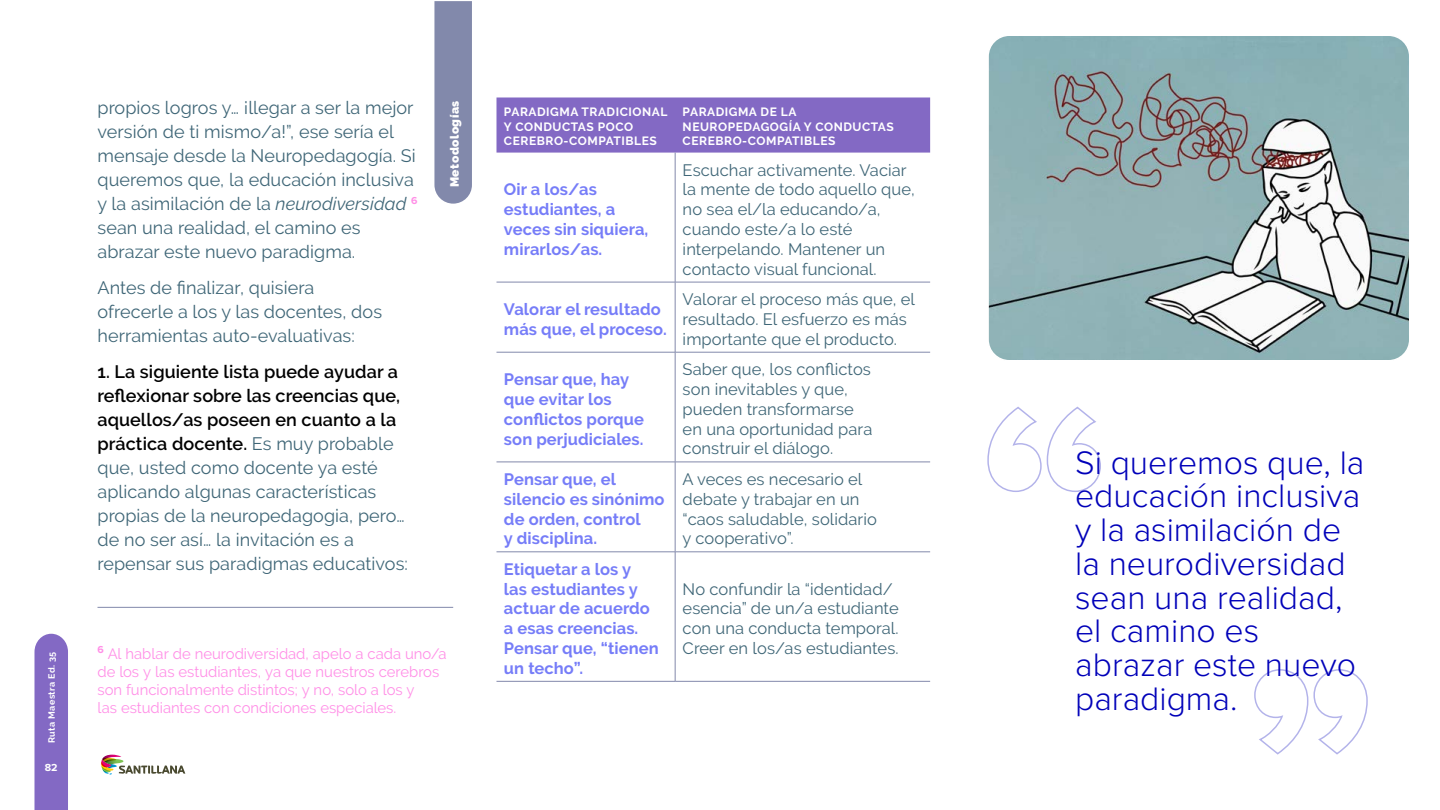
<style>
.page{position:relative;width:1440px;height:810px;background:#fff}
.page>*{position:absolute;margin:0;border:0;box-sizing:border-box;transform-origin:0 0}
.t1{font:300 33.75px/33.8px "Proxima Nova";color:#0100b9}
.t2{font:18px/24px "Raleway";letter-spacing:.005em;color:#3f6677}
.t3{font:16.5px/19.8px "Raleway";letter-spacing:.005em;color:#3f6677}
.t4{font:700 16.5px/19.8px "Raleway";letter-spacing:.005em;color:#767df8}
.t5{font:15px/18px "Raleway";color:#ff8fe7}
.t6{font:700 12px/14.4px "Raleway";letter-spacing:.045em;color:#fff}
.t7{font:900 12px "Raleway";letter-spacing:.04em;color:#fff}
.t8{font:700 10.65px "Proxima Nova";color:#fff}
.t9{font:700 10.5px "Proxima Nova";color:#ff8fe7}
.t10{font:700 9px "Raleway";letter-spacing:.04em;color:#fff}
.s1{font-style:italic}
.s2{font-weight:600;color:#000}
</style>
<div class="page">
<hr style="left:98px;top:607px;width:355px;height:1px;background:#8289ab">
<div style="left:496px;top:98px;width:434px;height:55px;background:#8369c4"></div>
<hr style="left:675px;top:153px;width:1px;height:129px;background:#8289ab">
<hr style="left:496px;top:282px;width:179px;height:1px;background:#8289ab">
<hr style="left:675px;top:282px;width:255px;height:1px;background:#8289ab">
<hr style="left:675px;top:282px;width:1px;height:70px;background:#8289ab">
<hr style="left:496px;top:352px;width:179px;height:1px;background:#8289ab">
<hr style="left:675px;top:352px;width:255px;height:1px;background:#8289ab">
<hr style="left:675px;top:352px;width:1px;height:110px;background:#8289ab">
<hr style="left:496px;top:462px;width:179px;height:1px;background:#8289ab">
<hr style="left:675px;top:462px;width:255px;height:1px;background:#8289ab">
<hr style="left:675px;top:462px;width:1px;height:90px;background:#8289ab">
<hr style="left:496px;top:552px;width:179px;height:1px;background:#8289ab">
<hr style="left:675px;top:552px;width:255px;height:1px;background:#8289ab">
<hr style="left:675px;top:552px;width:1px;height:129px;background:#8289ab">
<hr style="left:496px;top:681px;width:179px;height:1px;background:#8289ab">
<hr style="left:675px;top:681px;width:255px;height:1px;background:#8289ab">
<svg style="left:987px;top:406px;width:114px;height:86px"></svg>
<svg style="left:1254px;top:669px;width:114px;height:86px"></svg>
<img style="left:990px;top:37px;width:418px;height:322px">
<div style="left:987px;top:34px;width:424px;height:328px;border:2px solid #fff;border-radius:21px"></div>
<svg style="left:101px;top:754px;width:84px;height:21px"></svg>
<div style="left:34px;top:634px;width:34px;height:176px;background:#8369c4"></div>
<div style="left:434px;top:1px;width:38px;height:203px;background:#8289ab"></div>
<p class="t10" style="left:47px;top:743px;width:92px;rotate:-90deg">Ruta Maestra Ed. 35</p>
<p class="t8" style="left:45px;top:759px;width:14px">82</p>
<p class="t7" style="left:448px;top:187px;width:88px;rotate:-90deg">Metodologías</p>
<p class="t2" style="left:98px;top:96px;width:322px">propios logros y… ¡llegar a ser la mejor versión de ti mismo/a!”, ese sería el mensaje desde la Neuropedagogía. Si queremos que, la educación inclusiva y la asimilación de la <span class="s1">neurodiversidad</span> <sup>6 </sup>sean una realidad, el camino es abrazar este nuevo paradigma.</p>
<p class="t2" style="left:98px;top:276px;width:286px">Antes de finalizar, quisiera ofrecerle a los y las docentes, dos herramientas auto-evaluativas:</p>
<p class="t2" style="left:98px;top:360px;width:312px"><span class="s2">1. La siguiente lista puede ayudar a reflexionar sobre las creencias que, aquellos/as poseen en cuanto a la práctica docente.</span> Es muy probable que, usted como docente ya esté aplicando algunas características propias de la neuropedagogia, pero… de no ser así… la invitación es a repensar sus paradigmas educativos:</p>
<p class="t6" style="left:504px;top:105px;width:165px">PARADIGMA TRADICIONAL<br>Y CONDUCTAS POCO<br>CEREBRO-COMPATIBLES</p>
<p class="t6" style="left:683px;top:105px;width:213px">PARADIGMA DE LA<br>NEUROPEDAGOGÍA Y CONDUCTAS<br>CEREBRO-COMPATIBLES</p>
<p class="t4" style="left:504px;top:180px;width:146px">Oir a los/as estudiantes, a veces sin siquiera, mirarlos/as.</p>
<p class="t3" style="left:683px;top:160px;width:234px">Escuchar activamente. Vaciar la mente de todo aquello que, no sea el/la educando/a, cuando este/a lo esté interpelando. Mantener un contacto visual funcional.</p>
<p class="t4" style="left:504px;top:299px;width:164px">Valorar el resultado más que, el proceso.</p>
<p class="t3" style="left:683px;top:289px;width:234px">Valorar el proceso más que, el resultado. El esfuerzo es más importante que el producto.</p>
<p class="t4" style="left:504px;top:369px;width:141px">Pensar que, hay que evitar los conflictos porque son perjudiciales.</p>
<p class="t3" style="left:683px;top:359px;width:191px">Saber que, los conflictos son inevitables y que, pueden transformarse en una oportunidad para construir el diálogo.</p>
<p class="t4" style="left:504px;top:469px;width:162px">Pensar que, el silencio es sinónimo de orden, control<br>y disciplina.</p>
<p class="t3" style="left:683px;top:469px;width:196px">A veces es necesario el debate y trabajar en un “caos saludable, solidario y cooperativo”.</p>
<p class="t4" style="left:504px;top:559px;width:156px">Etiquetar a los y<br>las estudiantes y actuar de acuerdo a esas creencias.<br>Pensar que, “tienen un techo”.</p>
<p class="t3" style="left:683px;top:579px;width:218px">No confundir la “identidad/ esencia” de un/a estudiante con una conducta temporal.</p>
<p class="t9" style="left:98px;top:641px;width:8px">6</p>
<p class="t3" style="left:683px;top:638px;width:217px">Creer en los/as estudiantes.</p>
<p class="t5" style="left:97px;top:644px;width:351px;text-indent:10px">Al hablar de neurodiversidad, apelo a cada uno/a de los y las estudiantes, ya que nuestros cerebros son funcionalmente distintos; y no, solo a los y<br>las estudiantes con condiciones especiales.</p>
<h1 class="t1" style="left:1075px;top:444px;width:291px">Si queremos que, la educación inclusiva y la asimilación de la neurodiversidad sean una realidad, el camino es abrazar este nuevo paradigma.</h1>
</div>
